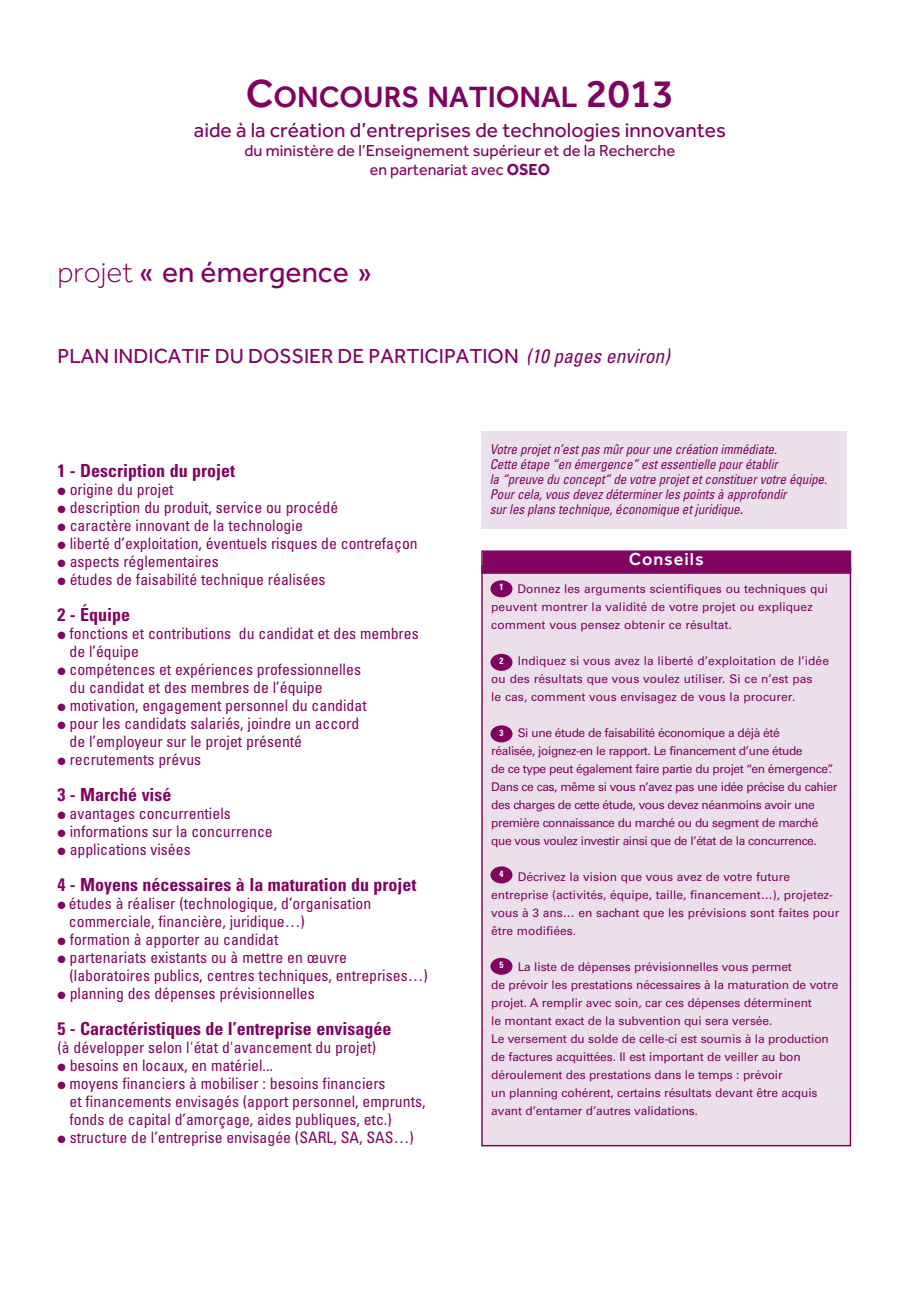
<style>
.page{position:relative;width:920px;height:1290px;background:#fff}
.page>*{position:absolute;margin:0;border:0;box-sizing:border-box;transform-origin:0 0}
.t1{font:500 30.3px "Effra";color:#800361}
.t2{font:30px "Effra";color:#800361}
.t3{font:21px "Effra";color:#800361}
.t4{font:700 condensed 18px "Univers";color:#800361}
.t5{font:500 18px "Effra";letter-spacing:.055em;color:#fff}
.t6{font:16.5px/19.4px "Effra";color:#800361;text-align:center}
.t7{font:condensed 15.75px/18px "Univers";color:#800361}
.t8{font:italic condensed 13.5px/15px "Univers";letter-spacing:-.01em;color:#800361}
.t9{font:12px/18px "Univers";letter-spacing:-.01em;color:#800361}
.t10{font:12px/18px "Univers";letter-spacing:-.035em;color:#800361}
.t11{font:700 condensed 9px "Univers";color:#fff}
.s1{font-size:40.5px}
.s2{font-weight:700}
.s3{font-weight:300}
.s4{font-family:"Univers";font-style:italic;font-stretch:condensed;font-size:19.5px}
.s5{font-size:15.75px}
</style>
<div class="page">
<div style="left:481px;top:431px;width:366px;height:97px;background:#ebe0e9"></div>
<div style="left:483px;top:567px;width:367px;height:578px;background:#ebe0e9"></div>
<div style="left:481px;top:565px;width:370px;height:581px;border:2px solid #800361"></div>
<div style="left:483px;top:552px;width:367px;height:20px;background:#800361"></div>
<div style="left:481px;top:550px;width:370px;height:24px;border:2px solid #800361"></div>
<div style="left:490px;top:580px;width:22px;height:17px;background:#800361;border-radius:50%"></div>
<div style="left:490px;top:654px;width:22px;height:17px;background:#800361;border-radius:50%"></div>
<div style="left:490px;top:725px;width:22px;height:17px;background:#800361;border-radius:50%"></div>
<div style="left:490px;top:866px;width:22px;height:17px;background:#800361;border-radius:50%"></div>
<div style="left:490px;top:958px;width:22px;height:17px;background:#800361;border-radius:50%"></div>
<h1 class="t1" style="left:246px;top:79px;width:430px"><span class="s1">C</span>ONCOURS NATIONAL <span class="s1">2013</span></h1>
<h3 class="t3" style="left:194px;top:117px;width:534px">aide à la création d’entreprises de technologies innovantes</h3>
<p class="t6" style="left:245px;top:141px;width:432px">du ministère de l’Enseignement supérieur et de la Recherche en partenariat avec <span class="s2">OSEO</span></p>
<h2 class="t2" style="left:58px;top:254px;width:316px"><span class="s3">projet</span> « en émergence »</h2>
<h3 class="t3" style="left:58px;top:343px;width:614px">PLAN INDICATIF DU DOSSIER DE PARTICIPATION <span class="s4">(10 pages environ)</span></h3>
<p class="t4" style="left:58px;top:464px;width:179px">1 - Description du projet</p>
<p class="t7" style="left:58px;top:481px;width:118px">● origine du projet</p>
<p class="t7" style="left:58px;top:499px;width:282px">● description du produit, service ou procédé</p>
<p class="t7" style="left:58px;top:517px;width:247px">● caractère innovant de la technologie</p>
<p class="t7" style="left:58px;top:535px;width:362px">● liberté d’exploitation, éventuels risques de contrefaçon</p>
<p class="t7" style="left:58px;top:553px;width:163px">● aspects réglementaires</p>
<p class="t7" style="left:58px;top:571px;width:270px">● études de faisabilité technique réalisées</p>
<p class="t4" style="left:58px;top:608px;width:74px">2 - Équipe</p>
<p class="t7" style="left:70px;top:625px;width:351px;text-indent:-12px">● fonctions et contributions du candidat et des membres de l’équipe</p>
<p class="t7" style="left:70px;top:661px;width:293px;text-indent:-12px">● compétences et expériences professionnelles du candidat et des membres de l’équipe</p>
<p class="t7" style="left:58px;top:697px;width:311px">● motivation, engagement personnel du candidat</p>
<p class="t7" style="left:70px;top:715px;width:291px;text-indent:-12px">● pour les candidats salariés, joindre un accord de l’employeur sur le projet présenté</p>
<p class="t7" style="left:58px;top:751px;width:145px">● recrutements prévus</p>
<p class="t4" style="left:58px;top:788px;width:116px">3 - Marché visé</p>
<p class="t7" style="left:58px;top:805px;width:175px">● avantages concurrentiels</p>
<p class="t7" style="left:58px;top:823px;width:217px">● informations sur la concurrence</p>
<p class="t7" style="left:58px;top:841px;width:135px">● applications visées</p>
<p class="t4" style="left:58px;top:878px;width:360px">4 - Moyens nécessaires à la maturation du projet</p>
<p class="t7" style="left:69px;top:895px;width:304px;text-indent:-11px">● études à réaliser (technologique, d’organisation commerciale, financière, juridique…)</p>
<p class="t7" style="left:58px;top:931px;width:222px">● formation à apporter au candidat</p>
<p class="t7" style="left:70px;top:949px;width:360px;text-indent:-12px">● partenariats existants ou à mettre en œuvre (laboratoires publics, centres techniques, entreprises…)</p>
<p class="t7" style="left:58px;top:985px;width:259px">● planning des dépenses prévisionnelles</p>
<p class="t4" style="left:58px;top:1022px;width:335px">5 - Caractéristiques de l’entreprise envisagée</p>
<p class="t7" style="left:58px;top:1039px;width:320px">(à développer selon l'état d'avancement du projet)</p>
<p class="t7" style="left:58px;top:1057px;width:217px">● besoins en locaux, en matériel...</p>
<p class="t7" style="left:70px;top:1075px;width:357px;text-indent:-12px">● moyens financiers à mobiliser : besoins financiers<br>et financements envisagés (apport personnel, emprunts, fonds de capital d’amorçage, aides publiques, etc.)</p>
<p class="t7" style="left:58px;top:1129px;width:358px">● structure de l’entreprise envisagée (SARL, SA, SAS…)</p>
<p class="t8" style="left:490px;top:443px;width:339px">Votre projet n’est pas mûr pour une création immédiate.<br>Cette étape “en émergence” est essentielle pour établir<br>la “preuve du concept“ de votre projet et constituer votre équipe.<br>Pour cela, vous devez déterminer les points à approfondir<br>sur les plans technique, économique et juridique<span class="s5">.</span></p>
<p class="t5" style="left:629px;top:549px;width:76px">Conseils</p>
<p class="t11" style="left:499px;top:584px;width:5px">1</p>
<p class="t9" style="left:491px;top:581px;width:338px;text-indent:26px">Donnez les arguments scientifiques ou techniques qui peuvent montrer la validité de votre projet ou expliquez comment vous pensez obtenir ce résultat.</p>
<p class="t9" style="left:491px;top:653px;width:339px;text-indent:26px">Indiquez si vous avez la liberté d’exploitation de l’idée ou des résultats que vous voulez utiliser. Si ce n’est pas<br>le cas, comment vous envisagez de vous la procurer.</p>
<p class="t10" style="left:491px;top:725px;width:348px;text-indent:26px">Si une étude de faisabilité économique a déjà été<br>réalisée, joignez-en le rapport. Le financement d’une étude<br>de ce type peut également faire partie du projet “en émergence”.<br>Dans ce cas, même si vous n’avez pas une idée précise du cahier des charges de cette étude, vous devez néanmoins avoir une première connaissance du marché ou du segment de marché que vous voulez investir ainsi que de l’état de la concurrence.</p>
<p class="t9" style="left:491px;top:869px;width:350px;text-indent:26px">Décrivez la vision que vous avez de votre future entreprise (activités, équipe, taille, financement…), projetez&shy;vous à 3 ans… en sachant que les prévisions sont faites pour être modifiées.</p>
<p class="t9" style="left:491px;top:959px;width:349px;text-indent:26px">La liste de dépenses prévisionnelles vous permet<br>de prévoir les prestations nécessaires à la maturation de votre projet. A remplir avec soin, car ces dépenses déterminent<br>le montant exact de la subvention qui sera versée.<br>Le versement du solde de celle-ci est soumis à la production de factures acquittées. Il est important de veiller au bon déroulement des prestations dans le temps : prévoir<br>un planning cohérent, certains résultats devant être acquis avant d’entamer d’autres validations.</p>
<p class="t11" style="left:499px;top:657px;width:5px">2</p>
<p class="t11" style="left:499px;top:729px;width:5px">3</p>
<p class="t11" style="left:499px;top:870px;width:5px">4</p>
<p class="t11" style="left:499px;top:961px;width:5px">5</p>
</div>
